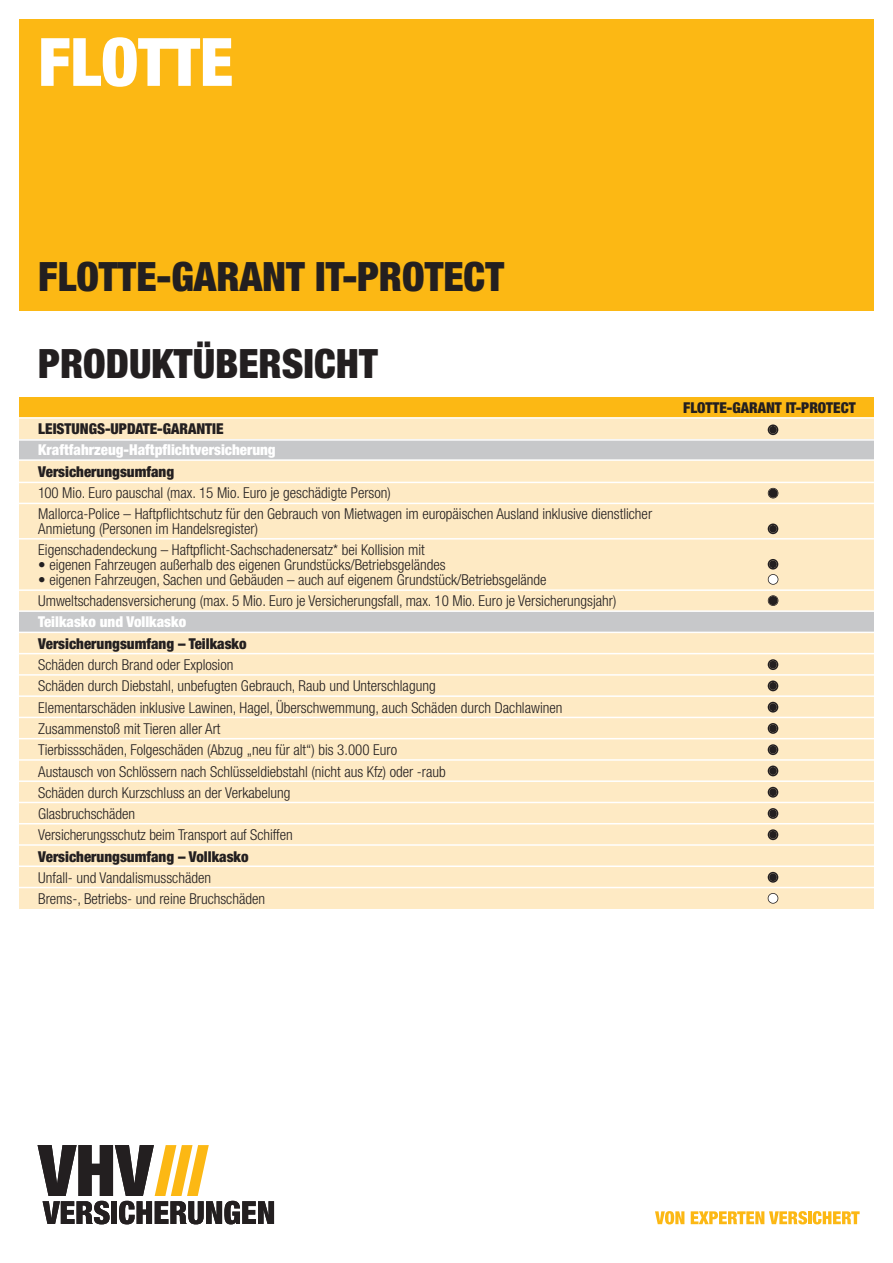
<style>
.page{position:relative;width:893px;height:1263px;background:#fff}
.page>*{position:absolute;margin:0;border:0;box-sizing:border-box;transform-origin:0 0}
.t1{font:900 condensed 66.75px "Helvetica Neue";color:#fff}
.t2{font:900 condensed 40.5px/86.7px "Helvetica Neue";color:#231f20}
.t3{font:300 condensed 15px/21.3px "Helvetica Neue";color:#231f20}
.t4{font:900 condensed 15px "Helvetica Neue";color:#231f20}
.t5{font:900 condensed 15px "Helvetica Neue";color:#fff}
</style>
<div class="page">
<div style="left:19px;top:19px;width:855px;height:292px;background:#fcb814"></div>
<div style="left:19px;top:416px;width:855px;height:493px;background:#feeac4"></div>
<div style="left:19px;top:440px;width:855px;height:20px;background:#c7c8ca"></div>
<hr style="left:17px;top:459px;width:858px;height:2px;background:#fff">
<hr style="left:16px;top:482px;width:858px;height:1px;background:#fff">
<hr style="left:16px;top:503px;width:858px;height:1px;background:#fff">
<hr style="left:16px;top:538px;width:858px;height:1px;background:#fff">
<hr style="left:16px;top:589px;width:858px;height:2px;background:#fff">
<hr style="left:17px;top:439px;width:858px;height:2px;background:#fff">
<svg style="left:768px;top:424px;width:10px;height:11px"></svg>
<svg style="left:768px;top:523px;width:10px;height:11px"></svg>
<svg style="left:768px;top:659px;width:10px;height:11px"></svg>
<svg style="left:768px;top:680px;width:10px;height:11px"></svg>
<svg style="left:768px;top:702px;width:10px;height:10px"></svg>
<svg style="left:768px;top:723px;width:10px;height:11px"></svg>
<svg style="left:768px;top:744px;width:10px;height:11px"></svg>
<svg style="left:768px;top:765px;width:10px;height:11px"></svg>
<svg style="left:768px;top:787px;width:10px;height:11px"></svg>
<svg style="left:768px;top:808px;width:10px;height:11px"></svg>
<svg style="left:768px;top:829px;width:10px;height:11px"></svg>
<svg style="left:768px;top:872px;width:10px;height:11px"></svg>
<div style="left:19px;top:612px;width:855px;height:20px;background:#c7c8ca"></div>
<hr style="left:17px;top:632px;width:858px;height:1px;background:#fff">
<hr style="left:17px;top:653px;width:858px;height:1px;background:#fff">
<hr style="left:17px;top:674px;width:858px;height:2px;background:#fff">
<hr style="left:17px;top:695px;width:858px;height:2px;background:#fff">
<hr style="left:17px;top:717px;width:858px;height:1px;background:#fff">
<hr style="left:17px;top:738px;width:858px;height:1px;background:#fff">
<hr style="left:17px;top:759px;width:858px;height:2px;background:#fff">
<hr style="left:17px;top:780px;width:858px;height:2px;background:#fff">
<hr style="left:17px;top:802px;width:858px;height:1px;background:#fff">
<hr style="left:17px;top:823px;width:858px;height:1px;background:#fff">
<hr style="left:17px;top:844px;width:858px;height:2px;background:#fff">
<hr style="left:17px;top:865px;width:858px;height:2px;background:#fff">
<hr style="left:17px;top:887px;width:858px;height:1px;background:#fff">
<div style="left:768px;top:489px;width:10px;height:9px;background:#231f20;border-radius:50%"></div>
<div style="left:768px;top:488px;width:10px;height:10px;border:2px solid #231f20;border-radius:50%"></div>
<div style="left:768px;top:596px;width:10px;height:9px;background:#231f20;border-radius:50%"></div>
<div style="left:768px;top:595px;width:10px;height:11px;border:2px solid #231f20;border-radius:50%"></div>
<svg style="left:768px;top:559px;width:10px;height:11px"></svg>
<div style="left:768px;top:574px;width:10px;height:10px;background:#fff;border-radius:50%"></div>
<div style="left:768px;top:574px;width:10px;height:11px;border:2px solid #231f20;border-radius:50%"></div>
<div style="left:19px;top:398px;width:855px;height:20px;background:#fcb814"></div>
<hr style="left:17px;top:610px;width:858px;height:2px;background:#fff">
<div style="left:768px;top:893px;width:10px;height:10px;background:#fff;border-radius:50%"></div>
<div style="left:768px;top:893px;width:10px;height:11px;border:2px solid #231f20;border-radius:50%"></div>
<hr style="left:17px;top:417px;width:858px;height:2px;background:#fff">
<svg style="left:38px;top:1145px;width:236px;height:79px"></svg>
<svg style="left:655px;top:1211px;width:29px;height:13px"></svg>
<svg style="left:691px;top:1211px;width:116px;height:13px"></svg>
<hr style="left:808px;top:1211px;width:4px;height:13px;background:#fcb814">
<svg style="left:813px;top:1211px;width:47px;height:13px"></svg>
<h1 class="t1" style="left:38px;top:38px;width:197px">FLOTTE</h1>
<h2 class="t2" style="left:38px;top:237px;width:467px">FLOTTE-GARANT IT-PROTECT<br>PRODUKTÜBERSICHT</h2>
<p class="t4" style="left:38px;top:423px;width:187px">LEISTUNGS-UPDATE-GARANTIE</p>
<p class="t5" style="left:38px;top:445px;width:239px">Kraftfahrzeug-Haftpflichtversicherung</p>
<p class="t4" style="left:38px;top:466px;width:137px">Versicherungsumfang</p>
<p class="t3" style="left:38px;top:483px;width:615px">100 Mio. Euro pauschal (max. 15 Mio. Euro je geschädigte Person)<br>Mallorca-Police – Haftpflichtschutz für den Gebrauch von Mietwagen im europäischen Ausland inklusive dienstlicher</p>
<p class="t3" style="left:38px;top:519px;width:388px">Anmietung (Personen im Handelsregister)<br>Eigenschadendeckung – Haftpflicht-Sachschadenersatz* bei Kollision mit</p>
<p class="t3" style="left:38px;top:555px;width:409px">• eigenen Fahrzeugen außerhalb des eigenen Grundstücks/Betriebsgeländes</p>
<p class="t3" style="left:38px;top:570px;width:580px">• eigenen Fahrzeugen, Sachen und Gebäuden – auch auf eigenem Grundstück/Betriebsgelände<br>Umweltschadensversicherung (max. 5 Mio. Euro je Versicherungsfall, max. 10 Mio. Euro je Versicherungsjahr)</p>
<p class="t5" style="left:38px;top:617px;width:149px">Teilkasko und Vollkasko</p>
<p class="t4" style="left:38px;top:638px;width:210px">Versicherungsumfang – Teilkasko</p>
<p class="t3" style="left:38px;top:655px;width:526px">Schäden durch Brand oder Explosion<br>Schäden durch Diebstahl, unbefugten Gebrauch, Raub und Unterschlagung<br>Elementarschäden inklusive Lawinen, Hagel, Überschwemmung, auch Schäden durch Dachlawinen Zusammenstoß mit Tieren aller Art<br>Tierbissschäden, Folgeschäden (Abzug „neu für alt“) bis 3.000 Euro<br>Austausch von Schlössern nach Schlüsseldiebstahl (nicht aus Kfz) oder -raub<br>Schäden durch Kurzschluss an der Verkabelung<br>Glasbruchschäden<br>Versicherungsschutz beim Transport auf Schiffen</p>
<p class="t4" style="left:38px;top:851px;width:212px">Versicherungsumfang – Vollkasko</p>
<p class="t3" style="left:38px;top:868px;width:228px">Unfall- und Vandalismusschäden<br>Brems-, Betriebs- und reine Bruchschäden</p>
<p class="t4" style="left:683px;top:402px;width:174px">FLOTTE-GARANT IT-PROTECT</p>
</div>
